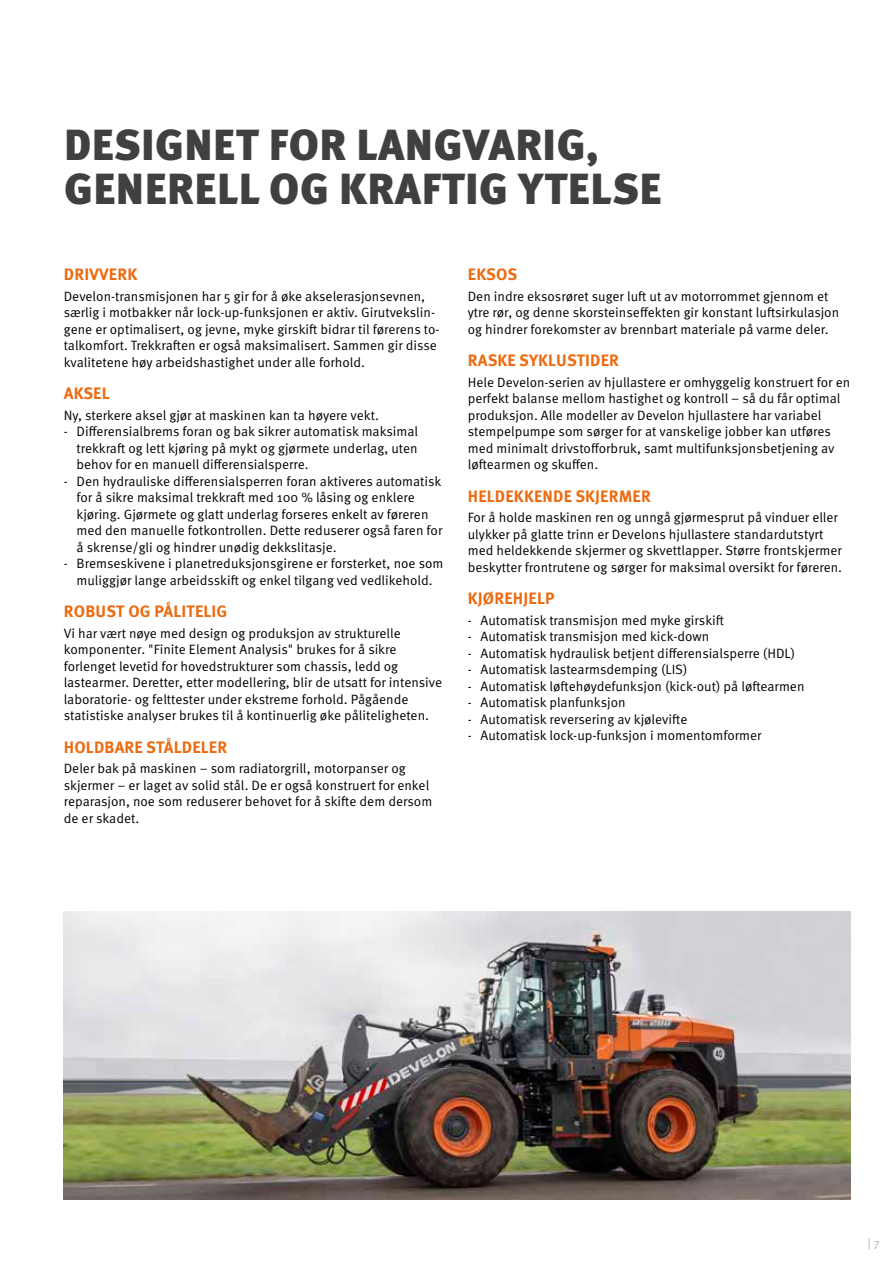
<style>
.page{position:relative;width:893px;height:1263px;background:#fff}
.page>*{position:absolute;margin:0;border:0;box-sizing:border-box;transform-origin:0 0}
.t1{font:900 43.5px/43.5px "Meta Pro";letter-spacing:.01em;color:#423f41}
.t2{font:700 16.5px "Meta Pro";letter-spacing:.01em;color:#ed6a0f}
.t3{font:13.5px/16.5px "Meta Pro Norm";color:#000}
.t4{font:12px "Meta Pro Norm";color:#b2b2b2}
</style>
<div class="page">
<img style="left:64px;top:911px;width:786px;height:288px">
<h1 class="t1" style="left:64px;top:121px;width:599px">DESIGNET FOR LANGVARIG,<br>GENERELL OG KRAFTIG YTELSE</h1>
<p class="t2" style="left:64px;top:261px;width:75px">DRIVVERK</p>
<p class="t3" style="left:64px;top:287px;width:377px">Develon-transmisjonen har 5 gir for å øke akselerasjonsevnen, særlig i motbakker når lock-up-funksjonen er aktiv. Girutvekslin&shy;gene er optimalisert, og jevne, myke girskift bidrar til førerens to&shy;talkomfort. Trekkraften er også maksimalisert. Sammen gir disse kvalitetene høy arbeidshastighet under alle forhold.</p>
<p class="t2" style="left:64px;top:380px;width:47px">AKSEL</p>
<p class="t3" style="left:64px;top:406px;width:317px">Ny, sterkere aksel gjør at maskinen kan ta høyere vekt.</p>
<p class="t3" style="left:77px;top:423px;width:343px;text-align:justify;text-indent:-13px">- Differensialbrems foran og bak sikrer automatisk maksimal trekkraft og lett kjøring på mykt og gjørmete underlag, uten behov for en manuell differensialsperre.</p>
<p class="t3" style="left:77px;top:472px;width:367px;text-indent:-13px">- Den hydrauliske differensialsperren foran aktiveres automatisk for å sikre maksimal trekkraft med 100 % låsing og enklere kjøring. Gjørmete og glatt underlag forseres enkelt av føreren med den manuelle fotkontrollen. Dette reduserer også faren for å skrense/gli og hindrer unødig dekkslitasje.</p>
<p class="t3" style="left:64px;top:555px;width:381px;text-align:center">- Bremseskivene i planetreduksjonsgirene er forsterket, noe som muliggjør lange arbeidsskift og enkel tilgang ved vedlikehold.</p>
<p class="t2" style="left:64px;top:598px;width:165px">ROBUST OG PÅLITELIG</p>
<p class="t3" style="left:64px;top:624px;width:380px">Vi har vært nøye med design og produksjon av strukturelle komponenter. "Finite Element Analysis" brukes for å sikre forlenget levetid for hovedstrukturer som chassis, ledd og lastearmer. Deretter, etter modellering, blir de utsatt for intensive laboratorie- og felttester under ekstreme forhold. Pågående statistiske analyser brukes til å kontinuerlig øke påliteligheten.</p>
<p class="t2" style="left:64px;top:734px;width:165px">HOLDBARE STÅLDELER</p>
<p class="t3" style="left:64px;top:760px;width:370px">Deler bak på maskinen – som radiatorgrill, motorpanser og skjermer – er laget av solid stål. De er også konstruert for enkel reparasjon, noe som reduserer behovet for å skifte dem dersom de er skadet.</p>
<p class="t2" style="left:468px;top:261px;width:51px">EKSOS</p>
<p class="t3" style="left:468px;top:287px;width:373px">Den indre eksosrøret suger luft ut av motorrommet gjennom et ytre rør, og denne skorsteinseffekten gir konstant luftsirkulasjon og hindrer forekomster av brennbart materiale på varme deler.</p>
<p class="t2" style="left:468px;top:347px;width:153px">RASKE SYKLUSTIDER</p>
<p class="t3" style="left:468px;top:373px;width:384px">Hele Develon-serien av hjullastere er omhyggelig konstruert for en perfekt balanse mellom hastighet og kontroll – så du får optimal produksjon. Alle modeller av Develon hjullastere har variabel stempelpumpe som sørger for at vanskelige jobber kan utføres med minimalt drivstofforbruk, samt multifunksjonsbetjening av løftearmen og skuffen.</p>
<p class="t2" style="left:468px;top:483px;width:185px">HELDEKKENDE SKJERMER</p>
<p class="t3" style="left:468px;top:509px;width:376px">For å holde maskinen ren og unngå gjørmesprut på vinduer eller ulykker på glatte trinn er Develons hjullastere standardutstyrt med heldekkende skjermer og skvettlapper. Større frontskjermer beskytter frontrutene og sørger for maksimal oversikt for føreren.</p>
<p class="t2" style="left:468px;top:585px;width:88px">KJØREHJELP</p>
<p class="t3" style="left:468px;top:611px;width:258px">- Automatisk transmisjon med myke girskift</p>
<p class="t3" style="left:468px;top:628px;width:243px">- Automatisk transmisjon med kick-down</p>
<p class="t3" style="left:468px;top:644px;width:329px">- Automatisk hydraulisk betjent differensialsperre (HDL)</p>
<p class="t3" style="left:468px;top:661px;width:221px">- Automatisk lastearmsdemping (LIS)</p>
<p class="t3" style="left:468px;top:677px;width:338px">- Automatisk løftehøydefunksjon (kick-out) på løftearmen</p>
<p class="t3" style="left:468px;top:694px;width:159px">- Automatisk planfunksjon</p>
<p class="t3" style="left:468px;top:710px;width:221px">- Automatisk reversering av kjølevifte</p>
<p class="t3" style="left:468px;top:727px;width:295px">- Automatisk lock-up-funksjon i momentomformer</p>
<p class="t4" style="left:868px;top:1233px;width:13px">| 7</p>
</div>
